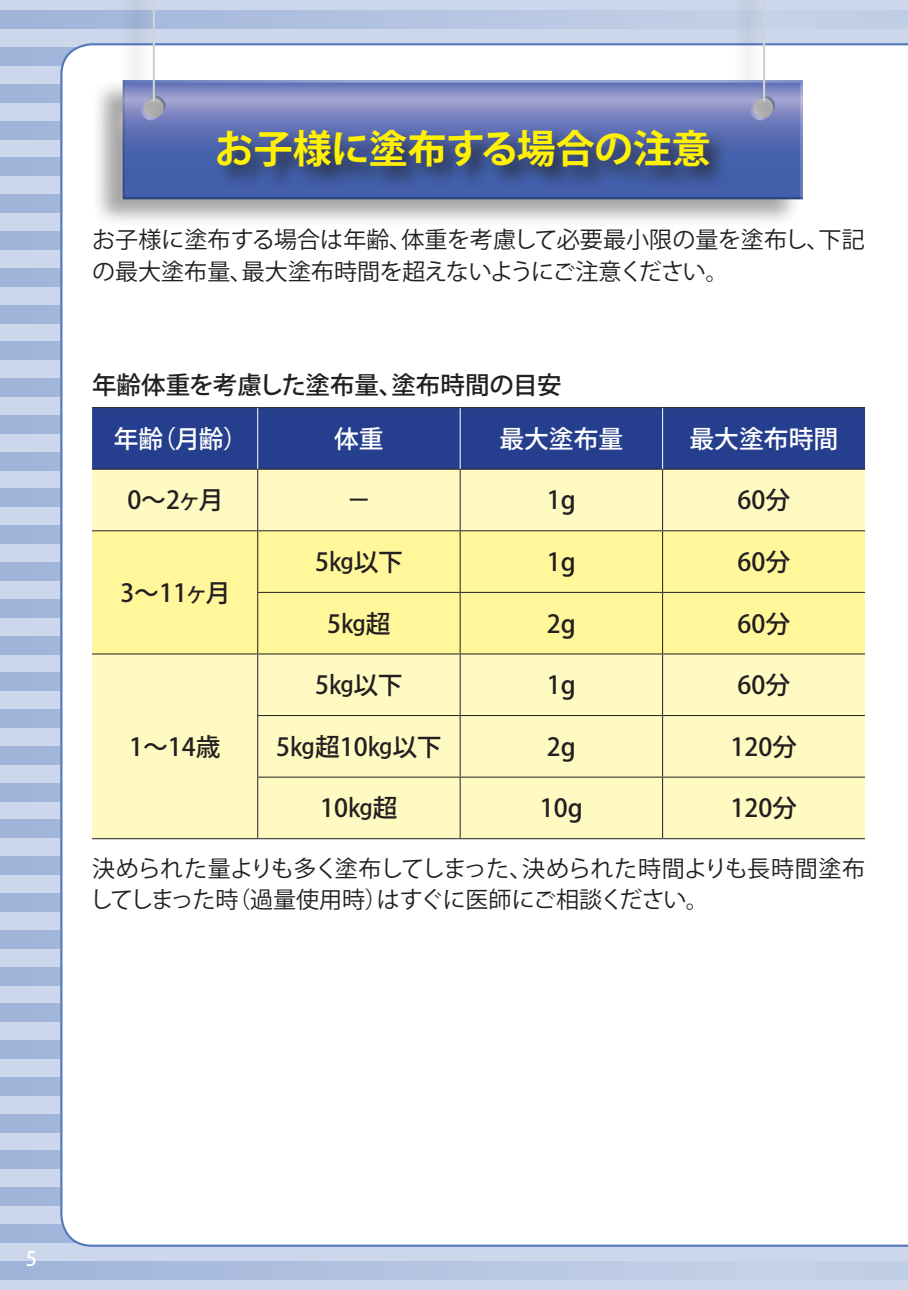
<style>
.page{position:relative;width:908px;height:1290px;background:#fff}
.page>*{position:absolute;margin:0;border:0;box-sizing:border-box;transform-origin:0 0}
.t1{font:700 39px "Koz Go Pro";letter-spacing:-.01em;color:#fff101}
.t2{font:500 24.75px "Koz Go Pro";color:#231f20}
.t3{font:500 24.75px "Koz Go Pro";color:#fff}
.t4{font:500 24.5px "Koz Go Pro";color:#231f20}
.t5{font:23px/32px "Koz Go Pro";letter-spacing:-.01em;color:#231f20}
.t6{font:23px/32px "Koz Go Pro";letter-spacing:-.03em;color:#231f20}
.t7{font:500 20px "Koz Go Pro";color:#fff}
</style>
<div class="page">
<div style="left:0;top:0;width:907px;height:1290px;background:#ccd7eb"></div>
<svg style="left:0;top:11px;width:907px;height:18px;fill:#c0cde6"></svg>
<div style="left:0;top:47px;width:907px;height:19px;background:#a0b4da"></div>
<div style="left:0;top:84px;width:907px;height:19px;background:#a0b4da"></div>
<div style="left:0;top:121px;width:907px;height:18px;background:#a0b4da"></div>
<div style="left:0;top:158px;width:907px;height:18px;background:#a0b4da"></div>
<div style="left:0;top:194px;width:907px;height:19px;background:#a0b4da"></div>
<div style="left:0;top:231px;width:907px;height:19px;background:#a0b4da"></div>
<div style="left:0;top:268px;width:907px;height:18px;background:#a0b4da"></div>
<div style="left:0;top:305px;width:907px;height:18px;background:#a0b4da"></div>
<div style="left:0;top:342px;width:907px;height:18px;background:#a0b4da"></div>
<div style="left:0;top:378px;width:907px;height:19px;background:#a0b4da"></div>
<div style="left:0;top:415px;width:907px;height:18px;background:#a0b4da"></div>
<div style="left:0;top:452px;width:907px;height:18px;background:#a0b4da"></div>
<div style="left:0;top:489px;width:907px;height:18px;background:#a0b4da"></div>
<div style="left:0;top:525px;width:907px;height:19px;background:#a0b4da"></div>
<div style="left:0;top:562px;width:907px;height:19px;background:#a0b4da"></div>
<div style="left:0;top:599px;width:907px;height:18px;background:#a0b4da"></div>
<div style="left:0;top:636px;width:907px;height:18px;background:#a0b4da"></div>
<div style="left:0;top:672px;width:907px;height:19px;background:#a0b4da"></div>
<div style="left:0;top:709px;width:907px;height:19px;background:#a0b4da"></div>
<div style="left:0;top:746px;width:907px;height:18px;background:#a0b4da"></div>
<div style="left:0;top:783px;width:907px;height:18px;background:#a0b4da"></div>
<div style="left:0;top:820px;width:907px;height:18px;background:#a0b4da"></div>
<div style="left:0;top:856px;width:907px;height:19px;background:#a0b4da"></div>
<div style="left:0;top:893px;width:907px;height:18px;background:#a0b4da"></div>
<div style="left:0;top:930px;width:907px;height:18px;background:#a0b4da"></div>
<div style="left:0;top:967px;width:907px;height:18px;background:#a0b4da"></div>
<div style="left:0;top:1003px;width:907px;height:19px;background:#a0b4da"></div>
<div style="left:0;top:1040px;width:907px;height:19px;background:#a0b4da"></div>
<div style="left:0;top:1077px;width:907px;height:18px;background:#a0b4da"></div>
<div style="left:0;top:1114px;width:907px;height:18px;background:#a0b4da"></div>
<div style="left:0;top:1150px;width:907px;height:19px;background:#a0b4da"></div>
<div style="left:0;top:1187px;width:907px;height:19px;background:#a0b4da"></div>
<div style="left:0;top:1224px;width:907px;height:18px;background:#a0b4da"></div>
<div style="left:0;top:1261px;width:907px;height:18px;background:linear-gradient(to right,#a1b5da,#c9d4e9)"></div>
<div style="left:60px;top:43px;width:847px;height:1204px;background:#fff"></div>
<div style="left:92px;top:408px;width:772px;height:61px;background:#253f8e"></div>
<div style="left:92px;top:470px;width:772px;height:368px;background:#fffac1"></div>
<div style="left:92px;top:531px;width:772px;height:122px;background:#fff79a"></div>
<hr style="left:92px;top:407px;width:165px;height:1px;background:#231f20">
<hr style="left:257px;top:407px;width:203px;height:1px;background:#231f20">
<hr style="left:460px;top:407px;width:202px;height:1px;background:#231f20">
<hr style="left:662px;top:407px;width:202px;height:1px;background:#231f20">
<hr style="left:92px;top:469px;width:165px;height:1px;background:#231f20">
<hr style="left:257px;top:469px;width:203px;height:1px;background:#231f20">
<hr style="left:257px;top:470px;width:1px;height:60px;background:#231f20">
<hr style="left:460px;top:469px;width:202px;height:1px;background:#231f20">
<hr style="left:459px;top:470px;width:1px;height:60px;background:#231f20">
<hr style="left:662px;top:469px;width:202px;height:1px;background:#231f20">
<hr style="left:661px;top:470px;width:1px;height:60px;background:#231f20">
<hr style="left:92px;top:530px;width:165px;height:1px;background:#231f20">
<hr style="left:257px;top:530px;width:203px;height:1px;background:#231f20">
<hr style="left:257px;top:531px;width:1px;height:61px;background:#231f20">
<hr style="left:460px;top:530px;width:202px;height:1px;background:#231f20">
<hr style="left:459px;top:531px;width:1px;height:61px;background:#231f20">
<hr style="left:662px;top:530px;width:202px;height:1px;background:#231f20">
<hr style="left:661px;top:531px;width:1px;height:61px;background:#231f20">
<hr style="left:257px;top:592px;width:203px;height:1px;background:#231f20">
<hr style="left:257px;top:593px;width:1px;height:60px;background:#231f20">
<hr style="left:460px;top:592px;width:202px;height:1px;background:#231f20">
<hr style="left:459px;top:593px;width:1px;height:60px;background:#231f20">
<hr style="left:662px;top:592px;width:202px;height:1px;background:#231f20">
<hr style="left:661px;top:593px;width:1px;height:60px;background:#231f20">
<hr style="left:92px;top:653px;width:165px;height:1px;background:#231f20">
<hr style="left:257px;top:653px;width:203px;height:1px;background:#231f20">
<hr style="left:257px;top:654px;width:1px;height:61px;background:#231f20">
<hr style="left:460px;top:653px;width:202px;height:1px;background:#231f20">
<hr style="left:459px;top:654px;width:1px;height:61px;background:#231f20">
<hr style="left:662px;top:653px;width:202px;height:1px;background:#231f20">
<hr style="left:661px;top:654px;width:1px;height:61px;background:#231f20">
<hr style="left:257px;top:715px;width:203px;height:1px;background:#231f20">
<hr style="left:257px;top:716px;width:1px;height:61px;background:#231f20">
<hr style="left:460px;top:715px;width:202px;height:1px;background:#231f20">
<hr style="left:459px;top:716px;width:1px;height:61px;background:#231f20">
<hr style="left:662px;top:715px;width:202px;height:1px;background:#231f20">
<hr style="left:661px;top:716px;width:1px;height:61px;background:#231f20">
<hr style="left:257px;top:777px;width:203px;height:1px;background:#231f20">
<hr style="left:257px;top:777px;width:1px;height:61px;background:#231f20">
<hr style="left:460px;top:777px;width:202px;height:1px;background:#231f20">
<hr style="left:459px;top:777px;width:1px;height:61px;background:#231f20">
<hr style="left:662px;top:777px;width:202px;height:1px;background:#231f20">
<hr style="left:661px;top:777px;width:1px;height:61px;background:#231f20">
<hr style="left:92px;top:838px;width:165px;height:1px;background:#231f20">
<hr style="left:257px;top:838px;width:203px;height:1px;background:#231f20">
<hr style="left:460px;top:838px;width:202px;height:1px;background:#231f20">
<hr style="left:662px;top:838px;width:202px;height:1px;background:#231f20">
<hr style="left:257px;top:408px;width:1px;height:61px;background:#fff">
<hr style="left:459px;top:408px;width:1px;height:61px;background:#fff">
<hr style="left:661px;top:408px;width:1px;height:61px;background:#fff">
<div style="left:90px;top:0;width:709px;height:226px;background:#231f20;opacity:.4"></div>
<svg style="left:123px;top:80px;width:679px;height:119px;background:#6c7bba"></svg>
<svg style="left:141px;top:0;width:24px;height:120px"></svg>
<svg style="left:750px;top:0;width:24px;height:120px"></svg>
<div style="left:213px;top:125px;width:518px;height:63px;background:#231f20;opacity:.75"></div>
<h1 class="t1" style="left:214px;top:124px;width:497px">お子様に塗布する場合の注意</h1>
<p class="t5" style="left:92px;top:225px;width:773px">お子様に塗布する場合は年齢、体重を考慮して必要最小限の量を塗布し、下記の最大塗布量、最大塗布時間を超えないようにご注意ください。</p>
<p class="t4" style="left:92px;top:369px;width:471px">年齢体重を考慮した塗布量、塗布時間の目安</p>
<p class="t3" style="left:114px;top:423px;width:135px">年齢（月齢）</p>
<p class="t3" style="left:334px;top:423px;width:51px">体重</p>
<p class="t3" style="left:499px;top:423px;width:126px">最大塗布量</p>
<p class="t3" style="left:689px;top:423px;width:150px">最大塗布時間</p>
<p class="t2" style="left:127px;top:484px;width:98px">0～2ヶ月</p>
<p class="t2" style="left:346px;top:484px;width:26px">－</p>
<p class="t2" style="left:546px;top:484px;width:30px">1g</p>
<p class="t2" style="left:737px;top:484px;width:54px">60分</p>
<p class="t2" style="left:120px;top:577px;width:112px">3～11ヶ月</p>
<p class="t2" style="left:129px;top:731px;width:93px">1～14歳</p>
<p class="t2" style="left:315px;top:546px;width:89px">5㎏以下</p>
<p class="t2" style="left:546px;top:546px;width:30px">1g</p>
<p class="t2" style="left:737px;top:546px;width:54px">60分</p>
<p class="t2" style="left:327px;top:608px;width:65px">5㎏超</p>
<p class="t2" style="left:546px;top:608px;width:30px">2g</p>
<p class="t2" style="left:737px;top:608px;width:54px">60分</p>
<p class="t2" style="left:315px;top:669px;width:89px">5㎏以下</p>
<p class="t2" style="left:546px;top:669px;width:30px">1g</p>
<p class="t2" style="left:737px;top:669px;width:54px">60分</p>
<p class="t2" style="left:276px;top:731px;width:167px">5㎏超10㎏以下</p>
<p class="t2" style="left:546px;top:731px;width:30px">2g</p>
<p class="t2" style="left:730px;top:731px;width:68px">120分</p>
<p class="t2" style="left:320px;top:792px;width:79px">10㎏超</p>
<p class="t2" style="left:539px;top:792px;width:44px">10g</p>
<p class="t2" style="left:730px;top:792px;width:68px">120分</p>
<p class="t6" style="left:90px;top:853px;width:776px">決められた量よりも多く塗布してしまった、決められた時間よりも長時間塗布してしまった時（過量使用時）はすぐに医師にご相談ください。</p>
<p class="t7" style="left:26px;top:1245px;width:13px">5</p>
</div>
